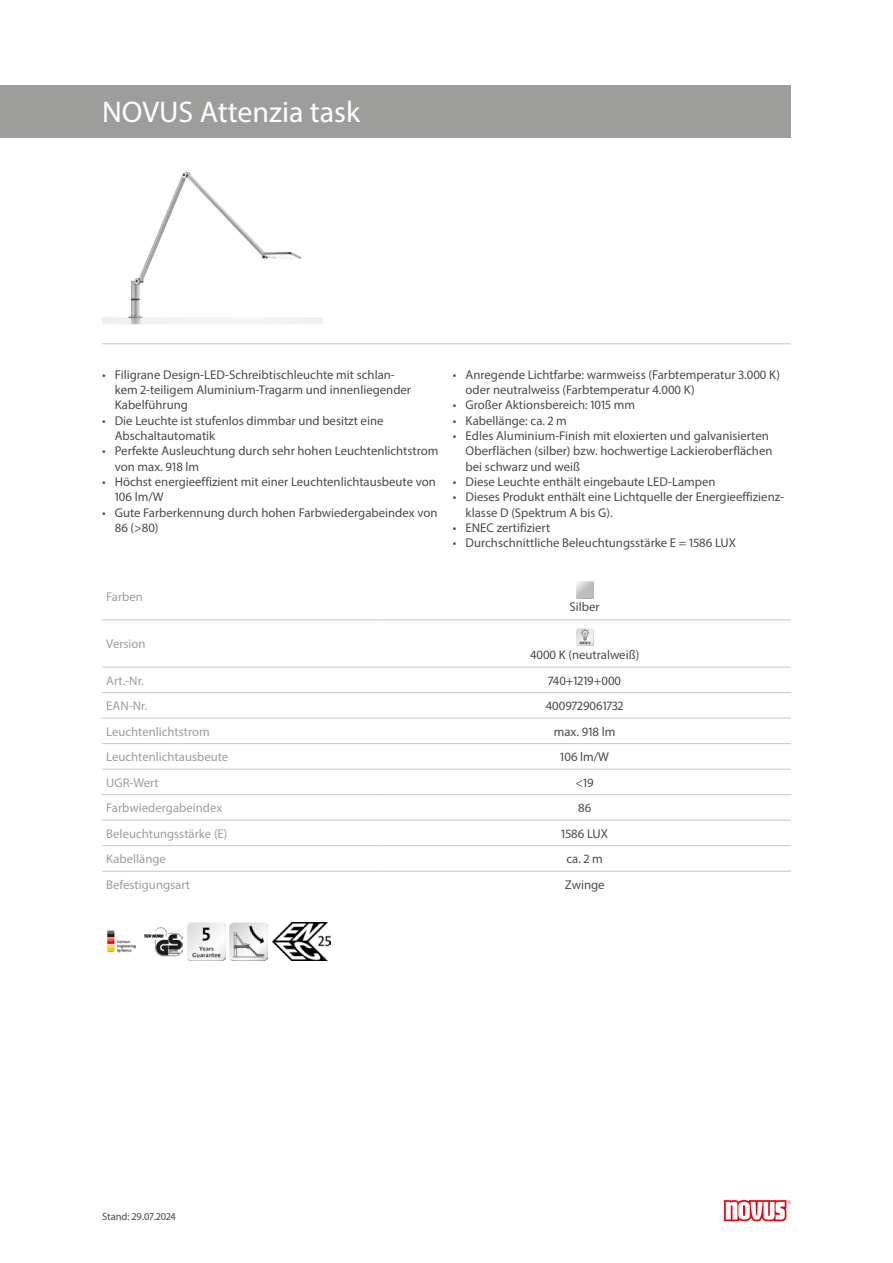
<style>
.page{position:relative;width:893px;height:1263px;background:#fff}
.page>*{position:absolute;margin:0;border:0;box-sizing:border-box;transform-origin:0 0}
.Produktname{font:30px "Myriad Pro";color:#fff}
.Farbildtext{font:12.75px/15.3px "Myriad Pro";color:#4a4a49}
.Produkttabelle_Links{font:12.75px "Myriad Pro";color:#9d9d9c}
.Produkttabelle_Zentr{font:12.75px "Myriad Pro";color:#4a4a49}
.t1{font:10.5px "Myriad Pro";color:#4a4a49}
</style>
<div class="page">
<img style="left:151px;top:172px;width:32px;height:77px">
<hr style="left:102px;top:343px;width:689px;height:1px;background:#c6c6c6">
<img style="left:107px;top:930px;width:29px;height:23px">
<img style="left:145px;top:927px;width:38px;height:30px">
<img style="left:187px;top:922px;width:38px;height:38px">
<img style="left:230px;top:922px;width:38px;height:38px">
<img style="left:272px;top:922px;width:58px;height:38px">
<svg style="left:724px;top:1200px;width:67px;height:21px"></svg>
<div style="left:0;top:85px;width:791px;height:53px;background:#9d9d9c"></div>
<hr style="left:102px;top:619px;width:276px;height:1px;background:#c6c6c6">
<hr style="left:378px;top:619px;width:413px;height:1px;background:#c6c6c6">
<hr style="left:102px;top:667px;width:276px;height:1px;background:#c6c6c6">
<hr style="left:378px;top:667px;width:413px;height:1px;background:#c6c6c6">
<hr style="left:102px;top:692px;width:276px;height:1px;background:#c6c6c6">
<hr style="left:378px;top:692px;width:413px;height:1px;background:#c6c6c6">
<hr style="left:102px;top:718px;width:276px;height:1px;background:#c6c6c6">
<hr style="left:378px;top:718px;width:413px;height:1px;background:#c6c6c6">
<hr style="left:102px;top:743px;width:276px;height:1px;background:#c6c6c6">
<hr style="left:378px;top:743px;width:413px;height:1px;background:#c6c6c6">
<hr style="left:102px;top:769px;width:276px;height:1px;background:#c6c6c6">
<hr style="left:378px;top:769px;width:413px;height:1px;background:#c6c6c6">
<hr style="left:102px;top:794px;width:276px;height:1px;background:#c6c6c6">
<hr style="left:378px;top:794px;width:413px;height:1px;background:#c6c6c6">
<hr style="left:102px;top:820px;width:276px;height:1px;background:#c6c6c6">
<hr style="left:378px;top:820px;width:413px;height:1px;background:#c6c6c6">
<hr style="left:102px;top:845px;width:276px;height:1px;background:#c6c6c6">
<hr style="left:378px;top:845px;width:413px;height:1px;background:#c6c6c6">
<hr style="left:102px;top:871px;width:276px;height:1px;background:#c6c6c6">
<hr style="left:378px;top:871px;width:413px;height:1px;background:#c6c6c6">
<img style="left:576px;top:581px;width:17px;height:17px">
<img style="left:576px;top:628px;width:17px;height:17px">
<p class="Produktname" style="left:102px;top:94px;width:260px">NOVUS Attenzia task</p>
<p class="Farbildtext" style="left:115px;top:367px;width:298px;text-indent:-13px">• Filigrane Design-LED-Schreibtischleuchte mit schlan&shy;kem 2-teiligem Aluminium-Tragarm und innenliegender<br>Kabelführung</p>
<p class="Farbildtext" style="left:115px;top:413px;width:270px;text-indent:-13px">• Die Leuchte ist stufenlos dimmbar und besitzt eine<br>Abschaltautomatik</p>
<p class="Farbildtext" style="left:115px;top:443px;width:325px;text-indent:-13px">• Perfekte Ausleuchtung durch sehr hohen Leuchtenlichtstrom von max. 918 lm</p>
<p class="Farbildtext" style="left:115px;top:474px;width:323px;text-indent:-13px">• Höchst energieeffizient mit einer Leuchtenlichtausbeute von<br>106 lm/W</p>
<p class="Farbildtext" style="left:115px;top:504px;width:324px;text-indent:-13px">• Gute Farberkennung durch hohen Farbwiedergabeindex von<br>86 (&gt;80)</p>
<p class="Farbildtext" style="left:466px;top:367px;width:316px;text-indent:-13px">• Anregende Lichtfarbe: warmweiss (Farbtemperatur 3.000 K) oder neutralweiss (Farbtemperatur 4.000 K)</p>
<p class="Farbildtext" style="left:453px;top:397px;width:184px">• Großer Aktionsbereich: 1015 mm</p>
<p class="Farbildtext" style="left:453px;top:413px;width:115px">• Kabellänge: ca. 2 m</p>
<p class="Farbildtext" style="left:466px;top:428px;width:308px;text-indent:-13px">• Edles Aluminium-Finish mit eloxierten und galvanisierten<br>Oberflächen (silber) bzw. hochwertige Lackieroberflächen bei schwarz und weiß</p>
<p class="Farbildtext" style="left:453px;top:474px;width:264px">• Diese Leuchte enthält eingebaute LED-Lampen</p>
<p class="Farbildtext" style="left:466px;top:489px;width:320px;text-indent:-13px">• Dieses Produkt enthält eine Lichtquelle der Energieeffizienz&shy;klasse D (Spektrum A bis G).</p>
<p class="Farbildtext" style="left:453px;top:520px;width:99px">• ENEC zertifiziert</p>
<p class="Farbildtext" style="left:453px;top:535px;width:285px">• Durchschnittliche Beleuchtungsstärke E = 1586 LUX</p>
<p class="Produkttabelle_Links" style="left:106px;top:589px;width:38px">Farben</p>
<p class="Produkttabelle_Links" style="left:106px;top:636px;width:41px">Version</p>
<p class="Farbildtext" style="left:570px;top:599px;width:32px">Silber</p>
<p class="Farbildtext" style="left:530px;top:646px;width:111px">4000 K (neutralweiß)</p>
<p class="Produkttabelle_Links" style="left:106px;top:672px;width:39px">Art.-Nr.</p>
<p class="Produkttabelle_Zentr" style="left:548px;top:672px;width:74px">740+1219+000</p>
<p class="Produkttabelle_Links" style="left:106px;top:698px;width:43px">EAN-Nr.</p>
<p class="Produkttabelle_Zentr" style="left:546px;top:698px;width:79px">4009729061732</p>
<p class="Produkttabelle_Links" style="left:106px;top:723px;width:105px">Leuchtenlichtstrom</p>
<p class="Produkttabelle_Zentr" style="left:554px;top:723px;width:63px">max. 918 lm</p>
<p class="Produkttabelle_Links" style="left:106px;top:749px;width:123px">Leuchtenlichtausbeute</p>
<p class="Produkttabelle_Zentr" style="left:560px;top:749px;width:50px">106 lm/W</p>
<p class="Produkttabelle_Links" style="left:106px;top:774px;width:54px">UGR-Wert</p>
<p class="Produkttabelle_Zentr" style="left:576px;top:774px;width:20px">&lt;19</p>
<p class="Produkttabelle_Links" style="left:106px;top:800px;width:117px">Farbwiedergabeindex</p>
<p class="Produkttabelle_Zentr" style="left:578px;top:800px;width:15px">86</p>
<p class="Produkttabelle_Links" style="left:106px;top:825px;width:123px">Beleuchtungsstärke (E)</p>
<p class="Produkttabelle_Zentr" style="left:561px;top:825px;width:48px">1586 LUX</p>
<p class="Produkttabelle_Links" style="left:106px;top:851px;width:61px">Kabellänge</p>
<p class="Produkttabelle_Zentr" style="left:567px;top:851px;width:38px">ca. 2 m</p>
<p class="Produkttabelle_Links" style="left:106px;top:877px;width:85px">Befestigungsart</p>
<p class="Produkttabelle_Zentr" style="left:565px;top:877px;width:41px">Zwinge</p>
<p class="t1" style="left:102px;top:1210px;width:75px">Stand: 29.07.2024</p>
</div>
